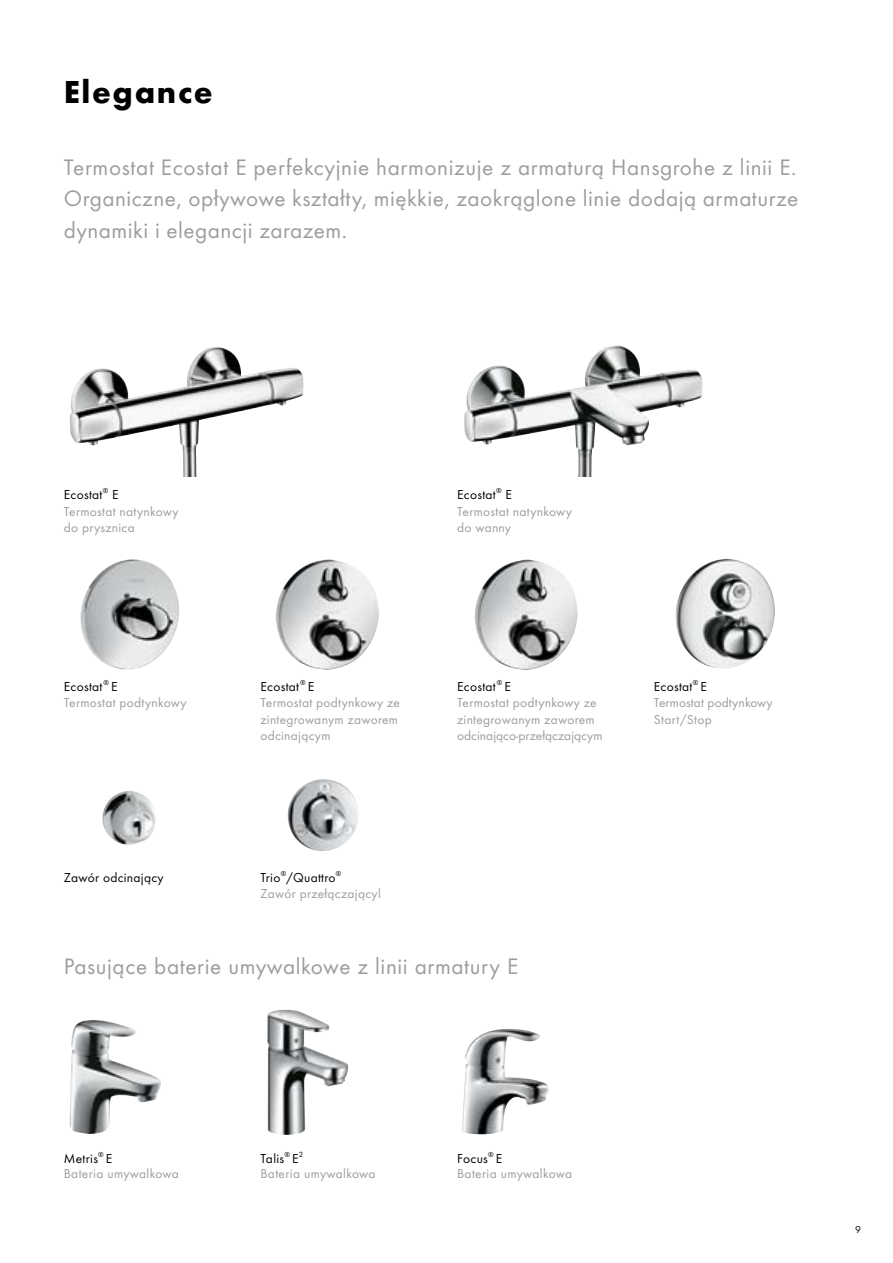
<style>
.page{position:relative;width:893px;height:1263px;background:#fff}
.page>*{position:absolute;margin:0;border:0;box-sizing:border-box;transform-origin:0 0}
.t1{font:700 33px "Futura TOT";letter-spacing:.05em;color:#000}
.t2{font:23.25px/31.5px "Futura TOT Boo";letter-spacing:.02em;color:#9b9d9e;text-align:justify}
.t3{font:13.5px/16.5px "Futura TOT Boo";letter-spacing:.02em;color:#9b9d9e}
.t4{font:13.5px "Futura TOT Boo";letter-spacing:.02em;color:#000}
.s1{color:#000}
</style>
<div class="page">
<img style="left:70px;top:1020px;width:91px;height:114px">
<img style="left:462px;top:1028px;width:87px;height:107px">
<img style="left:267px;top:1009px;width:81px;height:126px">
<img style="left:80px;top:559px;width:99px;height:110px">
<img style="left:474px;top:559px;width:104px;height:111px">
<img style="left:276px;top:559px;width:103px;height:111px">
<img style="left:102px;top:791px;width:54px;height:54px">
<img style="left:288px;top:779px;width:70px;height:72px">
<img style="left:70px;top:347px;width:233px;height:129px">
<img style="left:464px;top:345px;width:239px;height:131px">
<img style="left:675px;top:558px;width:100px;height:111px">
<h1 class="t1" style="left:64px;top:71px;width:151px">Elegance</h1>
<h2 class="t2" style="left:64px;top:151px;width:736px">Termostat Ecostat E perfekcyjnie harmonizuje z armaturą Hansgrohe z linii E.<br>Organiczne, opływowe kształty, miękkie, zaokrąglone linie dodają armaturze dynamiki i elegancji zarazem.</h2>
<p class="t3" style="left:64px;top:486px;width:116px"><span class="s1">Ecostat</span><sup>®</sup> <span class="s1">E<br></span>Termostat natynkowy do prysznica</p>
<p class="t3" style="left:457px;top:486px;width:116px"><span class="s1">Ecostat</span><sup>®</sup> <span class="s1">E<br></span>Termostat natynkowy do wanny</p>
<p class="t3" style="left:64px;top:678px;width:124px"><span class="s1">Ecostat</span><sup>®</sup> <span class="s1">E<br></span>Termostat podtynkowy</p>
<p class="t3" style="left:260px;top:678px;width:141px"><span class="s1">Ecostat</span><sup>®</sup> <span class="s1">E<br></span>Termostat podtynkowy ze zintegrowanym zaworem odcinającym</p>
<p class="t3" style="left:457px;top:678px;width:147px"><span class="s1">Ecostat</span><sup>®</sup> <span class="s1">E<br></span>Termostat podtynkowy ze zintegrowanym zaworem odcinająco-przełączającym</p>
<p class="t3" style="left:654px;top:678px;width:120px"><span class="s1">Ecostat</span><sup>®</sup> <span class="s1">E<br></span>Termostat podtynkowy<br>Start/Stop</p>
<p class="t4" style="left:64px;top:869px;width:101px">Zawór odcinający</p>
<p class="t3" style="left:260px;top:869px;width:122px"><span class="s1">Trio</span><sup>®</sup><span class="s1">/Quattro</span><sup>®<br></sup>Zawór przełączającyl</p>
<h2 class="t2" style="left:64px;top:950px;width:456px">Pasujące baterie umywalkowe z linii armatury E</h2>
<p class="t3" style="left:64px;top:1150px;width:117px;line-height:15px"><span class="s1">Metris</span><sup>®</sup> <span class="s1">E<br></span>Bateria umywalkowa</p>
<p class="t3" style="left:260px;top:1150px;width:117px;line-height:15px"><span class="s1">Talis</span><sup>®</sup> <span class="s1">E</span><sup>2<br></sup>Bateria umywalkowa</p>
<p class="t3" style="left:457px;top:1150px;width:117px;line-height:15px"><span class="s1">Focus</span><sup>®</sup> <span class="s1">E<br></span>Bateria umywalkowa</p>
</div>
